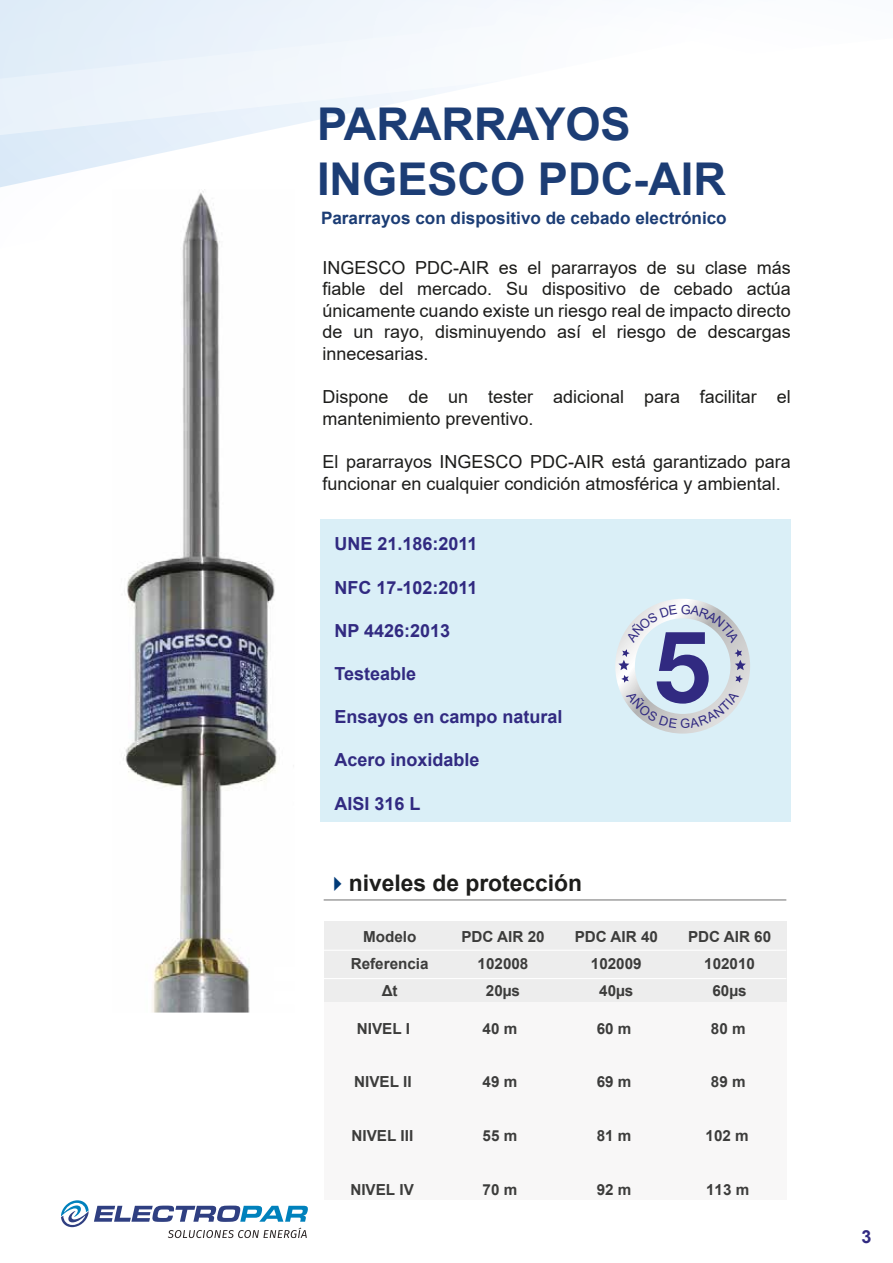
<style>
.page{position:relative;width:893px;height:1263px;background:#fff}
.page>*{position:absolute;margin:0;border:0;box-sizing:border-box;transform-origin:0 0}
.t1{font:700 45.15px/54.2px "Arial";color:#1c3d75}
.t2{font:700 22.8px "Arial";color:#1d1d1b}
.t3{font:18px/21.6px "Arial";color:#1d1d1b}
.t4{font:700 18px "Arial";color:#312a81}
.t5{font:700 17.1px "Arial";color:#1c3d75}
.t6{font:700 15.3px/26.7px "Arial";color:#3c3c3b;text-align:center}
.s1{color:#003a78}
</style>
<div class="page">
<div style="left:320px;top:519px;width:471px;height:302px;background:#daeff7"></div>
<svg style="left:0;top:136px;width:240px;height:54px"></svg>
<svg style="left:61px;top:1200px;width:247px;height:38px"></svg>
<img style="left:123px;top:191px;width:154px;height:821px">
<div style="left:324px;top:921px;width:462px;height:85px;background:#ededed"></div>
<div style="left:324px;top:1002px;width:462px;height:198px;background:#f8f7f7"></div>
<hr style="left:324px;top:900px;width:462px;height:1px;background:#706f6f">
<hr style="left:324px;top:950px;width:462px;height:1px;background:#fff">
<hr style="left:324px;top:978px;width:462px;height:1px;background:#fff">
<svg style="left:0;top:0;width:530px;height:136px"></svg>
<svg style="left:615px;top:599px;width:135px;height:135px"></svg>
<h1 class="t1" style="left:317px;top:98px;width:411px">PARARRAYOS<br>INGESCO PDC-AIR</h1>
<p class="t5" style="left:321px;top:206px;width:407px">Pararrayos con dispositivo de cebado electrónico</p>
<p class="t3" style="left:322px;top:256px;width:470px;text-align:justify">INGESCO PDC-AIR es el pararrayos de su clase más fiable del mercado. Su dispositivo de cebado actúa únicamente cuando existe un riesgo real de impacto directo de un rayo, disminuyendo así el riesgo de descargas innecesarias.</p>
<p class="t3" style="left:322px;top:386px;width:470px">Dispone de un tester adicional para facilitar el mantenimiento preventivo.</p>
<p class="t3" style="left:322px;top:451px;width:470px">El pararrayos INGESCO PDC-AIR está garantizado para funcionar en cualquier condición atmosférica y ambiental.</p>
<p class="t4" style="left:334px;top:531px;width:145px">UNE 21.186:2011</p>
<p class="t4" style="left:334px;top:575px;width:145px">NFC 17-102:2011</p>
<p class="t4" style="left:334px;top:618px;width:117px">NP 4426:2013</p>
<p class="t4" style="left:334px;top:661px;width:83px">Testeable</p>
<p class="t4" style="left:334px;top:704px;width:230px">Ensayos en campo natural</p>
<p class="t4" style="left:334px;top:747px;width:147px">Acero inoxidable</p>
<p class="t4" style="left:334px;top:791px;width:88px">AISI 316 L</p>
<p class="t2" style="left:326px;top:867px;width:258px"><span class="s1">✔</span>niveles de protección</p>
<p class="t6" style="left:351px;top:924px;width:79px">Modelo<br>Referencia<br>Δt</p>
<p class="t6" style="left:461px;top:924px;width:85px">PDC AIR 20<br>102008<br>20µs</p>
<p class="t6" style="left:575px;top:924px;width:85px">PDC AIR 40<br>102009<br>40µs</p>
<p class="t6" style="left:688px;top:924px;width:85px">PDC AIR 60<br>102010<br>60µs</p>
<p class="t6" style="left:357px;top:1015px;width:55px">NIVEL I</p>
<p class="t6" style="left:483px;top:1015px;width:36px">40 m</p>
<p class="t6" style="left:597px;top:1015px;width:36px">60 m</p>
<p class="t6" style="left:711px;top:1015px;width:36px">80 m</p>
<p class="t6" style="left:354px;top:1069px;width:59px">NIVEL II</p>
<p class="t6" style="left:483px;top:1069px;width:36px">49 m</p>
<p class="t6" style="left:597px;top:1069px;width:36px">69 m</p>
<p class="t6" style="left:711px;top:1069px;width:36px">89 m</p>
<p class="t6" style="left:351px;top:1122px;width:63px">NIVEL III</p>
<p class="t6" style="left:483px;top:1122px;width:36px">55 m</p>
<p class="t6" style="left:597px;top:1122px;width:36px">81 m</p>
<p class="t6" style="left:706px;top:1122px;width:45px">102 m</p>
<p class="t6" style="left:350px;top:1176px;width:65px">NIVEL IV</p>
<p class="t6" style="left:483px;top:1176px;width:36px">70 m</p>
<p class="t6" style="left:597px;top:1176px;width:36px">92 m</p>
<p class="t6" style="left:706px;top:1176px;width:45px">113 m</p>
<p class="t4" style="left:861px;top:1224px;width:12px">3</p>
</div>
